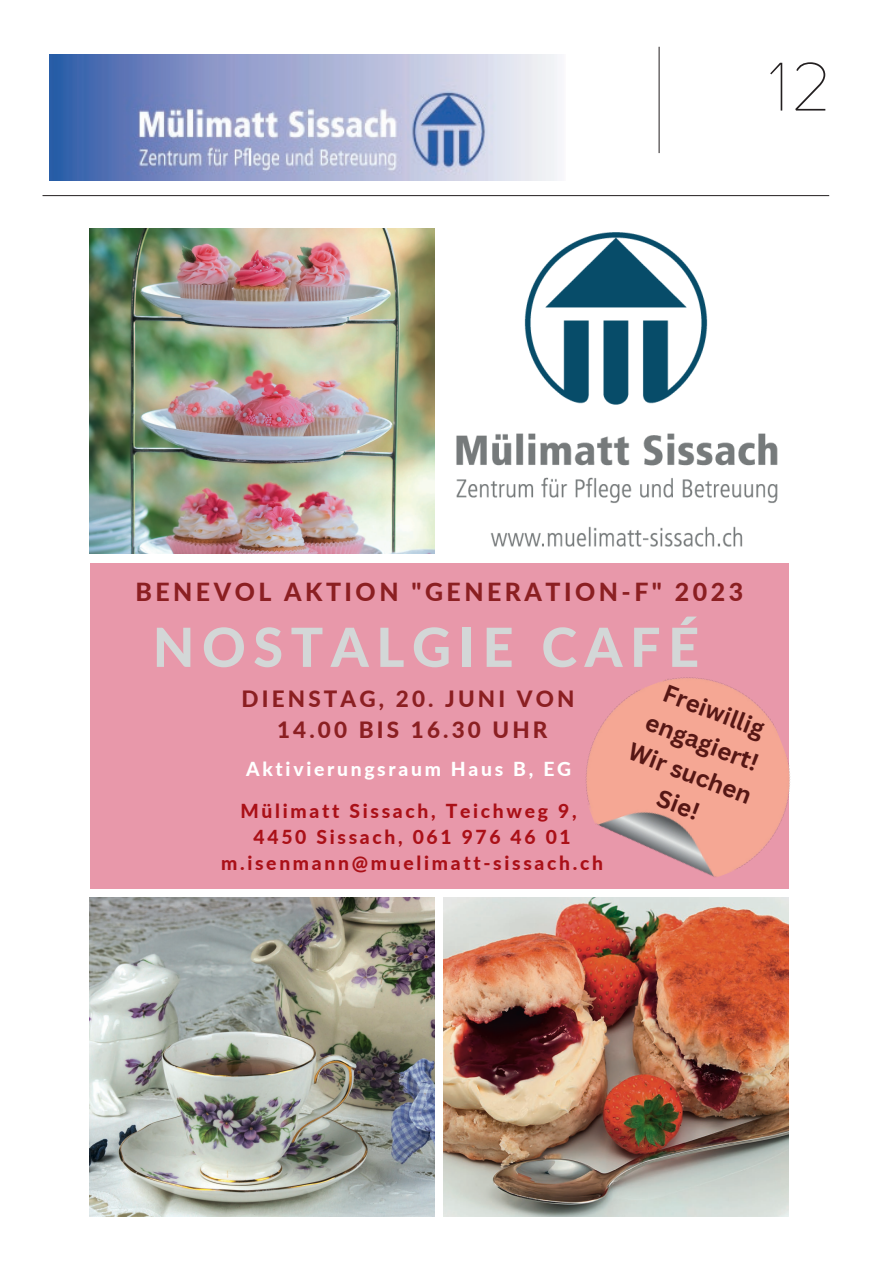
<style>
.page{position:relative;width:893px;height:1263px;background:#fff}
.page>*{position:absolute;margin:0;border:0;box-sizing:border-box;transform-origin:0 0}
.t1{font:67.5px "Uni Sans Thin";color:#231f20}
.t2{font:800 54px "Lato";letter-spacing:.14em;color:#d3d7d7}
.t3{font:800 24.9px "Lato";letter-spacing:.14em;color:#8b1f22}
.t4{font:700 24px/33.5px "Canva Sans";color:#561715;text-align:center}
.t5{font:800 22.5px/30.8px "Lato";letter-spacing:.14em;color:#8b1f22;text-align:center}
.t6{font:800 19.35px/26.1px "Lato";letter-spacing:.14em;color:#aa1017;text-align:center}
.t7{font:800 19.35px "Lato";letter-spacing:.14em;color:#fff}
</style>
<div class="page">
<hr style="left:659px;top:47px;width:1px;height:106px;background:#231f20">
<hr style="left:43px;top:195px;width:786px;height:1px;background:#231f20">
<div style="left:90px;top:563px;width:699px;height:326px;background:#e898aa"></div>
<img style="left:90px;top:228px;width:345px;height:326px">
<img style="left:90px;top:898px;width:345px;height:318px">
<img style="left:444px;top:898px;width:345px;height:318px">
<img style="left:456px;top:232px;width:322px;height:315px">
<img style="left:556px;top:677px;width:235px;height:234px">
<img style="left:49px;top:55px;width:509px;height:126px">
<h1 class="t1" style="left:768px;top:50px;width:63px">12</h1>
<p class="t3" style="left:135px;top:577px;width:609px">BENEVOL AKTION "GENERATION-F" 2023</p>
<h2 class="t2" style="left:153px;top:614px;width:548px">NOSTALGIE CAFÉ</h2>
<p class="t5" style="left:242px;top:683px;width:335px">DIENSTAG, 20. JUNI VON<br>14.00 BIS 16.30 UHR</p>
<p class="t7" style="left:246px;top:757px;width:326px">Aktivierungsraum Haus B, EG</p>
<p class="t6" style="left:221px;top:797px;width:384px">Mülimatt Sissach, Teichweg 9,<br>4450 Sissach, 061 976 46 01 m.isenmann@muelimatt-sissach.ch</p>
<p class="t4" style="left:671px;top:676px;width:108px;rotate:21deg">Freiwillig</p>
<p class="t4" style="left:636px;top:734px;width:132px;rotate:21deg">Wir suchen<br>Sie!</p>
<p class="t4" style="left:653px;top:705px;width:120px;rotate:21deg">engagiert!</p>
</div>
